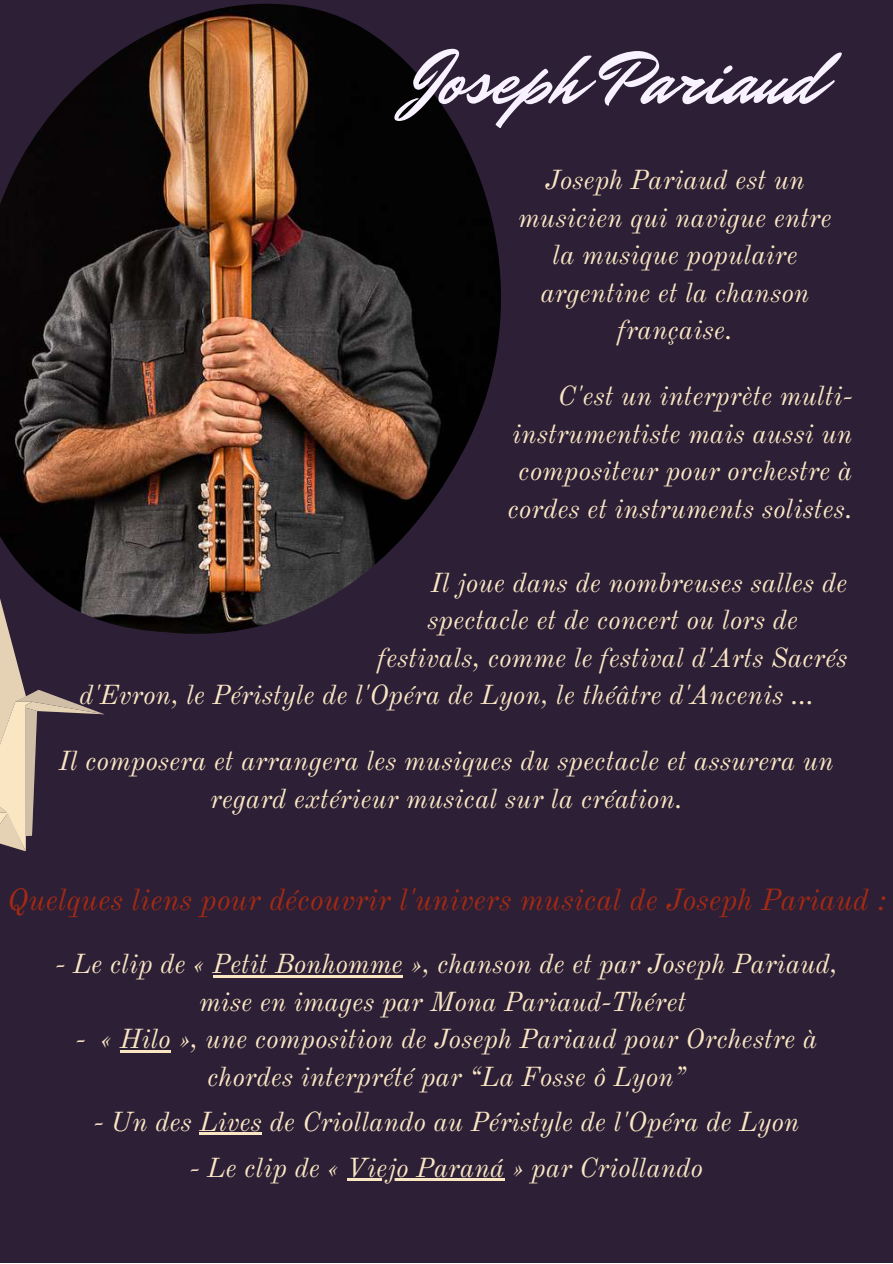
<style>
.page{position:relative;width:893px;height:1264px;background:#fff}
.page>*{position:absolute;margin:0;border:0;box-sizing:border-box;transform-origin:0 0}
.t1{font:75px "Mr Dafoe";color:#f8f1ff}
.t2{font:italic 30px "Old Standard";color:#a32a13}
.t3{font:italic 27px/37.5px "Old Standard";color:#fae6c3;text-align:center}
</style>
<div class="page">
<div style="left:0;top:0;width:892px;height:1262px;background:#2c1f36"></div>
<svg style="left:0;top:648px;width:105px;height:204px"></svg>
<img style="left:0;top:3px;width:501px;height:645px">
<hr style="left:212px;top:974px;width:190px;height:3px;background:#fae6c3">
<hr style="left:120px;top:1049px;width:51px;height:3px;background:#fae6c3">
<hr style="left:199px;top:1132px;width:63px;height:3px;background:#fae6c3">
<hr style="left:347px;top:1178px;width:157px;height:2px;background:#fae6c3">
<h1 class="t1" style="left:409px;top:29px;width:412px">Joseph Pariaud</h1>
<p class="t3" style="left:518px;top:162px;width:315px">Joseph Pariaud est un musicien qui navigue entre la musique populaire argentine et la chanson française.</p>
<p class="t3" style="left:507px;top:377px;width:346px;text-align:right">C'est un interprète multi&shy;instrumentiste mais aussi un compositeur pour orchestre à cordes et instruments solistes.</p>
<p class="t3" style="left:431px;top:564px;width:418px">Il joue dans de nombreuses salles de</p>
<p class="t3" style="left:427px;top:601px;width:372px">spectacle et de concert ou lors de</p>
<p class="t3" style="left:377px;top:639px;width:471px">festivals, comme le festival d'Arts Sacrés</p>
<p class="t3" style="left:79px;top:676px;width:736px">d'Evron, le Péristyle de l'Opéra de Lyon, le théâtre d'Ancenis ...</p>
<p class="t3" style="left:59px;top:742px;width:776px">Il composera et arrangera les musiques du spectacle et assurera un regard extérieur musical sur la création.</p>
<p class="t2" style="left:7px;top:881px;width:879px">Quelques liens pour découvrir l'univers musical de Joseph Pariaud :</p>
<p class="t3" style="left:55px;top:945px;width:783px">- Le clip de « Petit Bonhomme », chanson de et par Joseph Pariaud, mise en images par Mona Pariaud-Théret</p>
<p class="t3" style="left:75px;top:1020px;width:743px">- « Hilo », une composition de Joseph Pariaud pour Orchestre à chordes interprété par “La Fosse ô Lyon”</p>
<p class="t3" style="left:93px;top:1103px;width:707px">- Un des Lives de Criollando au Péristyle de l'Opéra de Lyon</p>
<p class="t3" style="left:190px;top:1148px;width:515px">- Le clip de « Viejo Paraná » par Criollando</p>
</div>
